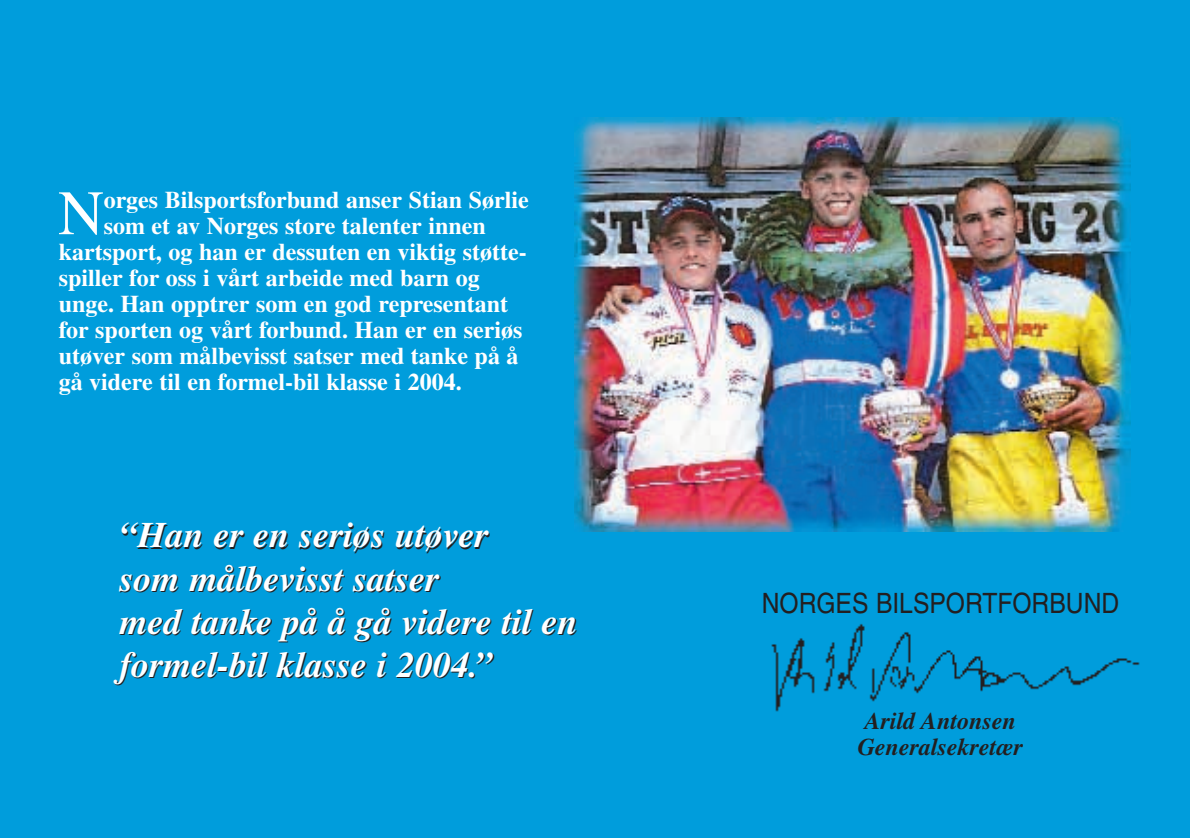
<style>
.page{position:relative;width:1190px;height:838px;background:#009ddc}
.page>*{position:absolute;margin:0;border:0;box-sizing:border-box;transform-origin:0 0}
.t1{font:63.2px "Times";color:#fff}
.t2{font:italic 700 36px/43.2px "Times";color:#fff}
.t3{font:28px "Helvetica";color:#231f20;scale:.88 1}
.t4{font:700 24px "Times";color:#fff}
.t5{font:italic 700 24px/26px "Times";color:#231f20}
</style>
<div class="page">
<img style="left:575px;top:118px;width:555px;height:414px">
<img style="left:771px;top:623px;width:369px;height:89px">
<h1 class="t1" style="left:58px;top:191px;width:47px">N</h1>
<p class="t4" style="left:104px;top:192px;width:427px">orges Bilsportsforbund anser Stian Sørlie</p>
<p class="t4" style="left:104px;top:218px;width:384px">som et av Norges store talenter innen</p>
<p class="t4" style="left:59px;top:244px;width:470px">kartsport, og han er dessuten en viktig støtte-</p>
<p class="t4" style="left:59px;top:270px;width:423px">spiller for oss i vårt arbeide med barn og</p>
<p class="t4" style="left:59px;top:296px;width:451px">unge. Han opptrer som en god representant</p>
<p class="t4" style="left:59px;top:322px;width:465px">for sporten og vårt forbund. Han er en seriøs</p>
<p class="t4" style="left:59px;top:348px;width:461px">utøver som målbevisst satser med tanke på å</p>
<p class="t4" style="left:59px;top:374px;width:405px">gå videre til en formel-bil klasse i 2004.</p>
<h2 class="t2" style="left:120px;top:517px;width:460px">“Han er en seriøs utøver<br>som målbevisst satser<br>med tanke på å gå videre til en formel-bil klasse i 2004.”</h2>
<p class="t3" style="left:762px;top:592px;width:408px">NORGES BILSPORTFORBUND</p>
<p class="t5" style="left:858px;top:710px;width:167px">Arild Antonsen<br>Generalsekretær</p>
</div>
